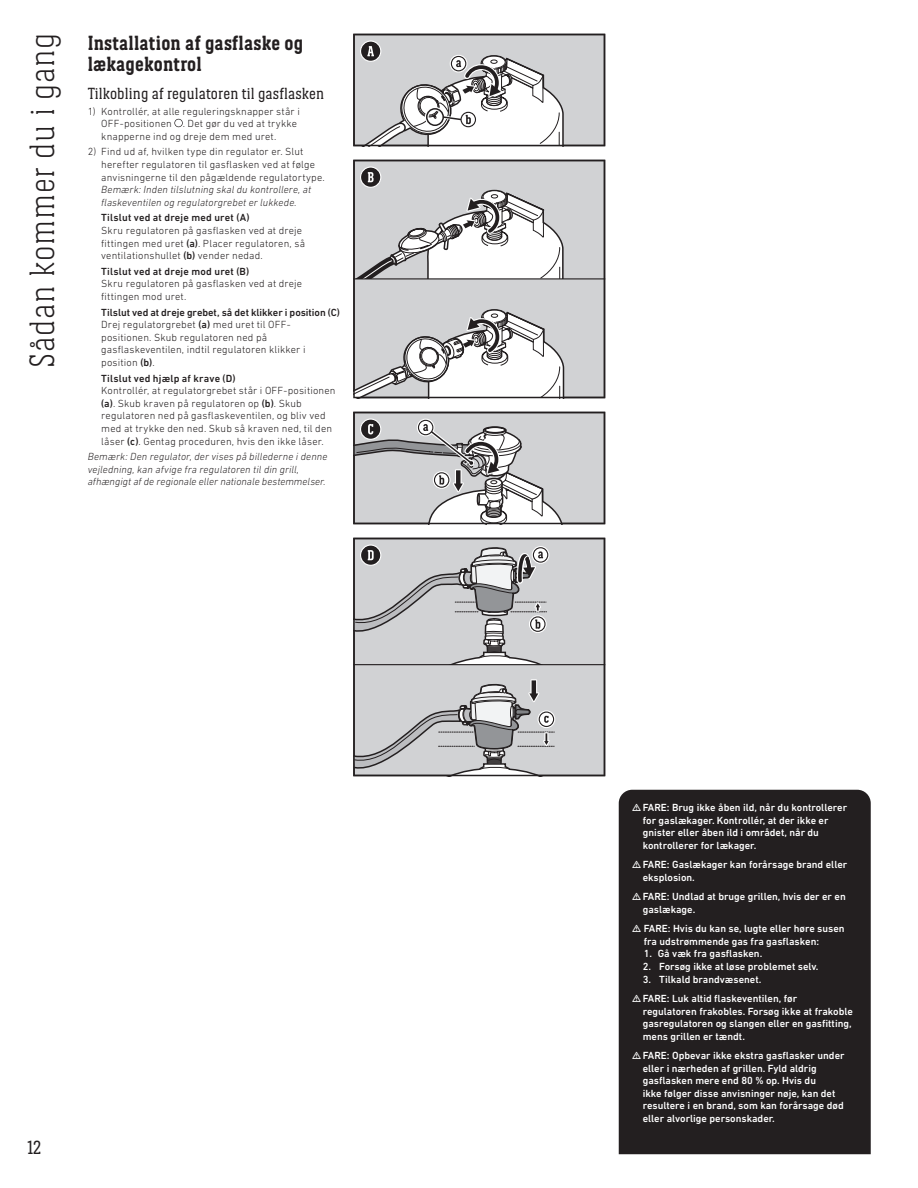
<style>
.page{position:relative;width:918px;height:1188px;background:#fff}
.page>*{position:absolute;margin:0;border:0;box-sizing:border-box;transform-origin:0 0}
.t1{font:300 36px "Weber Serif";letter-spacing:.02em;color:#231f20}
.t2{font:700 21px/21px "Weber Serif";letter-spacing:.01em;color:#231f20}
.t3{font:19.5px "Weber Serif";color:#231f20}
.t4{font:16.5px "Weber Serif";letter-spacing:.01em;color:#231f20}
.t5{font:300 10.5px/12.6px "DIN Next LT Pro";letter-spacing:.015em;color:#231f20}
.t6{font:500 10.5px/12.6px "DIN Next LT Pro";color:#fff}
.t7{font:italic 300 10.5px/12.6px "DIN Next LT Pro";letter-spacing:.01em;color:#231f20}
.t8{font:500 10.5px "DIN Next LT Pro";letter-spacing:.015em;color:#231f20}
.s1{font-weight:500}
</style>
<div class="page">
<div style="left:353px;top:538px;width:252px;height:238px;background:#d1d2d4"></div>
<svg style="left:565px;top:160px;width:40px;height:238px;background:#cacbcd"></svg>
<svg style="left:353px;top:34px;width:252px;height:112px"></svg>
<div style="left:360px;top:40px;width:21px;height:22px;border:1px solid #fff;border-radius:50%"></div>
<svg style="left:353px;top:160px;width:212px;height:238px"></svg>
<div style="left:360px;top:166px;width:21px;height:22px;border:1px solid #fff;border-radius:50%"></div>
<svg style="left:353px;top:546px;width:201px;height:230px;background:#bdbdbf"></svg>
<div style="left:360px;top:544px;width:21px;height:22px;border:1px solid #fff;border-radius:50%"></div>
<svg style="left:353px;top:412px;width:252px;height:112px;background:#c1c1c3"></svg>
<div style="left:360px;top:418px;width:21px;height:22px;border:1px solid #fff;border-radius:50%"></div>
<div style="left:619px;top:790px;width:252px;height:364px;background:#231f20"></div>
<svg style="left:174px;top:119px;width:9px;height:8px"></svg>
<svg style="left:633px;top:804px;width:8px;height:7px"></svg>
<svg style="left:633px;top:861px;width:8px;height:7px"></svg>
<svg style="left:633px;top:893px;width:8px;height:7px"></svg>
<svg style="left:633px;top:925px;width:8px;height:7px"></svg>
<svg style="left:633px;top:995px;width:8px;height:7px"></svg>
<svg style="left:633px;top:1052px;width:8px;height:7px"></svg>
<h1 class="t1" style="left:22px;top:368px;width:336px;rotate:-90deg">Sådan kommer du i gang</h1>
<h2 class="t2" style="left:88px;top:32px;width:217px">Installation af gasflaske og lækagekontrol</h2>
<h3 class="t4" style="left:88px;top:84px;width:238px">Tilkobling af regulatoren til gasflasken</h3>
<p class="t5" style="left:101px;top:105px;width:200px;text-indent:-14px">1) Kontrollér, at alle reguleringsknapper står i<br>OFF-positionen . Det gør du ved at trykke knapperne ind og dreje dem med uret.</p>
<p class="t5" style="left:101px;top:145px;width:225px;text-indent:-14px">2) Find ud af, hvilken type din regulator er. Slut herefter regulatoren til gasflasken ved at følge anvisningerne til den pågældende regulatortype.</p>
<p class="t7" style="left:101px;top:183px;width:211px">Bemærk: Inden tilslutning skal du kontrollere, at flaskeventilen og regulatorgrebet er lukkede.</p>
<p class="t8" style="left:101px;top:212px;width:150px">Tilslut ved at dreje med uret (A)</p>
<p class="t5" style="left:101px;top:224px;width:205px">Skru regulatoren på gasflasken ved at dreje fittingen med uret <span class="s1">(a)</span>. Placer regulatoren, så ventilationshullet <span class="s1">(b)</span> vender nedad.</p>
<p class="t8" style="left:101px;top:265px;width:149px">Tilslut ved at dreje mod uret (B)</p>
<p class="t5" style="left:101px;top:277px;width:202px">Skru regulatoren på gasflasken ved at dreje fittingen mod uret.</p>
<p class="t5" style="left:101px;top:306px;width:240px"><span class="s1">Tilslut ved at dreje grebet, så det klikker i position (C)<br></span>Drej regulatorgrebet <span class="s1">(a)</span> med uret til OFF&shy;positionen. Skub regulatoren ned på gasflaskeventilen, indtil regulatoren klikker i position <span class="s1">(b)</span>.</p>
<p class="t8" style="left:101px;top:372px;width:136px">Tilslut ved hjælp af krave (D)</p>
<p class="t5" style="left:101px;top:384px;width:236px">Kontrollér, at regulatorgrebet står i OFF-positionen <span class="s1">(a)</span>. Skub kraven på regulatoren op <span class="s1">(b)</span>. Skub regulatoren ned på gasflaskeventilen, og bliv ved med at trykke den ned. Skub så kraven ned, til den låser <span class="s1">(c)</span>. Gentag proceduren, hvis den ikke låser.</p>
<p class="t7" style="left:88px;top:450px;width:241px">Bemærk: Den regulator, der vises på billederne i denne vejledning, kan afvige fra regulatoren til din grill, afhængigt af de regionale eller nationale bestemmelser.</p>
<h3 class="t3" style="left:27px;top:1137px;width:16px">12</h3>
<p class="t6" style="left:643px;top:801px;width:206px">FARE: Brug ikke åben ild, når du kontrollerer for gaslækager. Kontrollér, at der ikke er gnister eller åben ild i området, når du kontrollerer for lækager.</p>
<p class="t6" style="left:643px;top:858px;width:206px">FARE: Gaslækager kan forårsage brand eller eksplosion.</p>
<p class="t6" style="left:643px;top:890px;width:205px">FARE: Undlad at bruge grillen, hvis der er en gaslækage.</p>
<p class="t6" style="left:644px;top:922px;width:202px">FARE: Hvis du kan se, lugte eller høre susen fra udstrømmende gas fra gasflasken:</p>
<p class="t6" style="left:644px;top:947px;width:120px">1. Gå væk fra gasflasken.</p>
<p class="t6" style="left:643px;top:960px;width:177px">2. Forsøg ikke at løse problemet selv.</p>
<p class="t6" style="left:643px;top:969px;width:156px;line-height:19.4px">3. Tilkald brandvæsenet.<br>FARE: Luk altid flaskeventilen, før</p>
<p class="t6" style="left:643px;top:1005px;width:212px">regulatoren frakobles. Forsøg ikke at frakoble gasregulatoren og slangen eller en gasfitting, mens grillen er tændt.</p>
<p class="t6" style="left:643px;top:1049px;width:203px">FARE: Opbevar ikke ekstra gasflasker under eller i nærheden af grillen. Fyld aldrig gasflasken mere end 80 % op. Hvis du<br>ikke følger disse anvisninger nøje, kan det resultere i en brand, som kan forårsage død eller alvorlige personskader.</p>
</div>
